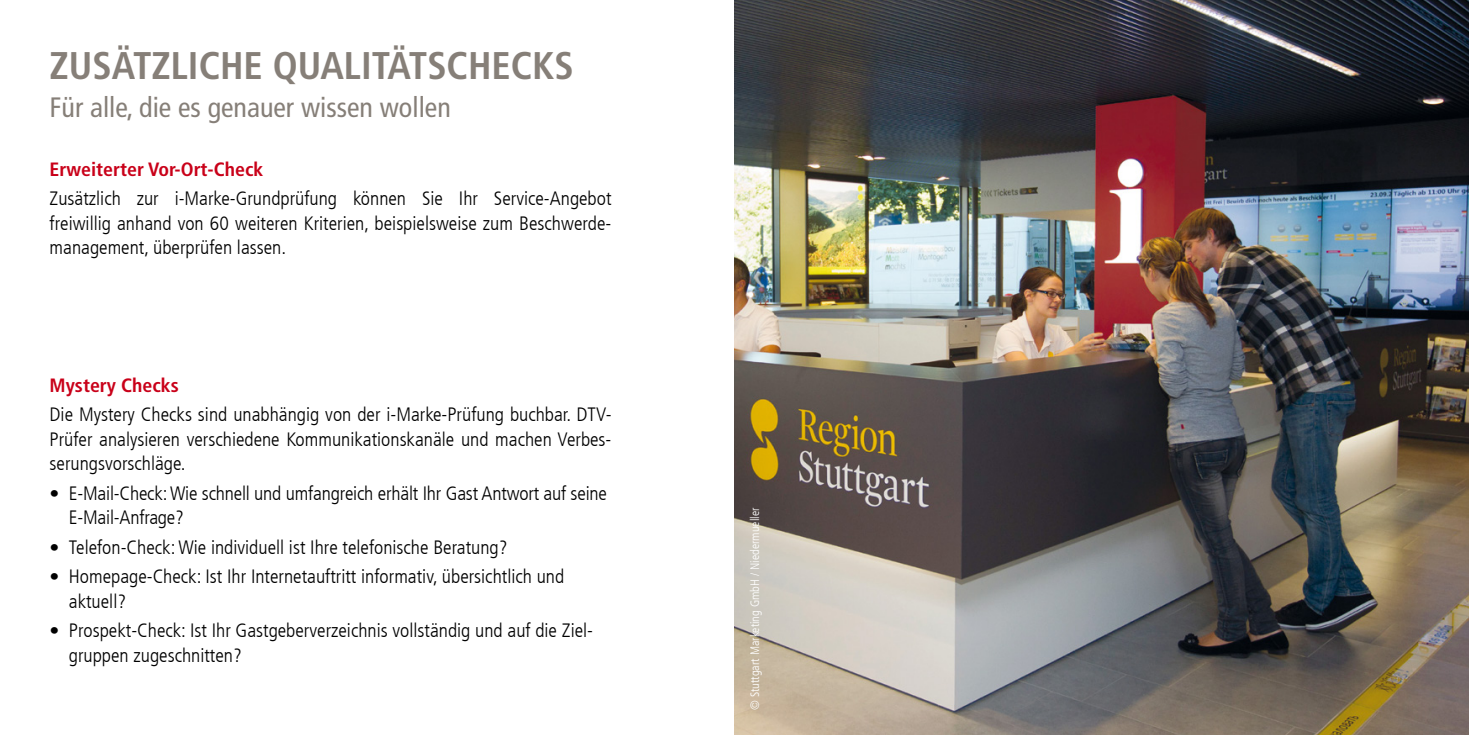
<style>
.page{position:relative;width:1469px;height:735px;background:#fff}
.page>*{position:absolute;margin:0;border:0;box-sizing:border-box;transform-origin:0 0}
.t1{font:700 condensed 38.5px "Frutiger LT Com";color:#867f78}
.t2{font:condensed 28px "Frutiger LT Com";color:#867f78}
.t3{font:300 condensed 19.25px/24.5px "Frutiger LT Com";color:#000}
.t4{font:700 condensed 19.25px "Frutiger LT Com";color:#c90019}
.t5{font:300 condensed 12.25px "Frutiger LT Com";color:#fff}
</style>
<div class="page">
<img style="left:734px;top:0;width:734px;height:734px">
<p class="t1" style="left:50px;top:42px;width:525px">ZUSÄTZLICHE QUALITÄTSCHECKS</p>
<p class="t2" style="left:50px;top:91px;width:403px">Für alle, die es genauer wissen wollen</p>
<p class="t4" style="left:50px;top:158px;width:215px">Erweiterter Vor-Ort-Check</p>
<p class="t3" style="left:50px;top:186px;width:563px;text-align:justify">Zusätzlich zur i-Marke-Grundprüfung können Sie Ihr Service-Angebot freiwillig anhand von 60 weiteren Kriterien, beispielsweise zum Beschwerde&shy;management, überprüfen lassen.</p>
<p class="t4" style="left:50px;top:373px;width:131px">Mystery Checks</p>
<p class="t3" style="left:50px;top:402px;width:563px;text-align:justify">Die Mystery Checks sind unabhängig von der i-Marke-Prüfung buchbar. DTV-Prüfer analysieren verschiedene Kommunikationskanäle und machen Verbes&shy;serungsvorschläge.</p>
<p class="t3" style="left:69px;top:481px;width:539px;text-indent:-19px">• E-Mail-Check: Wie schnell und umfangreich erhält Ihr Gast Antwort auf seine<br>E-Mail-Anfrage?</p>
<p class="t3" style="left:50px;top:535px;width:459px">• Telefon-Check: Wie individuell ist Ihre telefonische Beratung?</p>
<p class="t3" style="left:69px;top:564px;width:497px;text-indent:-19px">• Homepage-Check: Ist Ihr Internetauftritt informativ, übersichtlich und aktuell?</p>
<p class="t3" style="left:69px;top:618px;width:525px;text-indent:-19px">• Prospekt-Check: Ist Ihr Gastgeberverzeichnis vollständig und auf die Ziel&shy;gruppen zugeschnitten?</p>
<p class="t5" style="left:748px;top:709px;width:204px;rotate:-90deg">© Stuttgart Marketing GmbH / Niedermueller</p>
</div>
